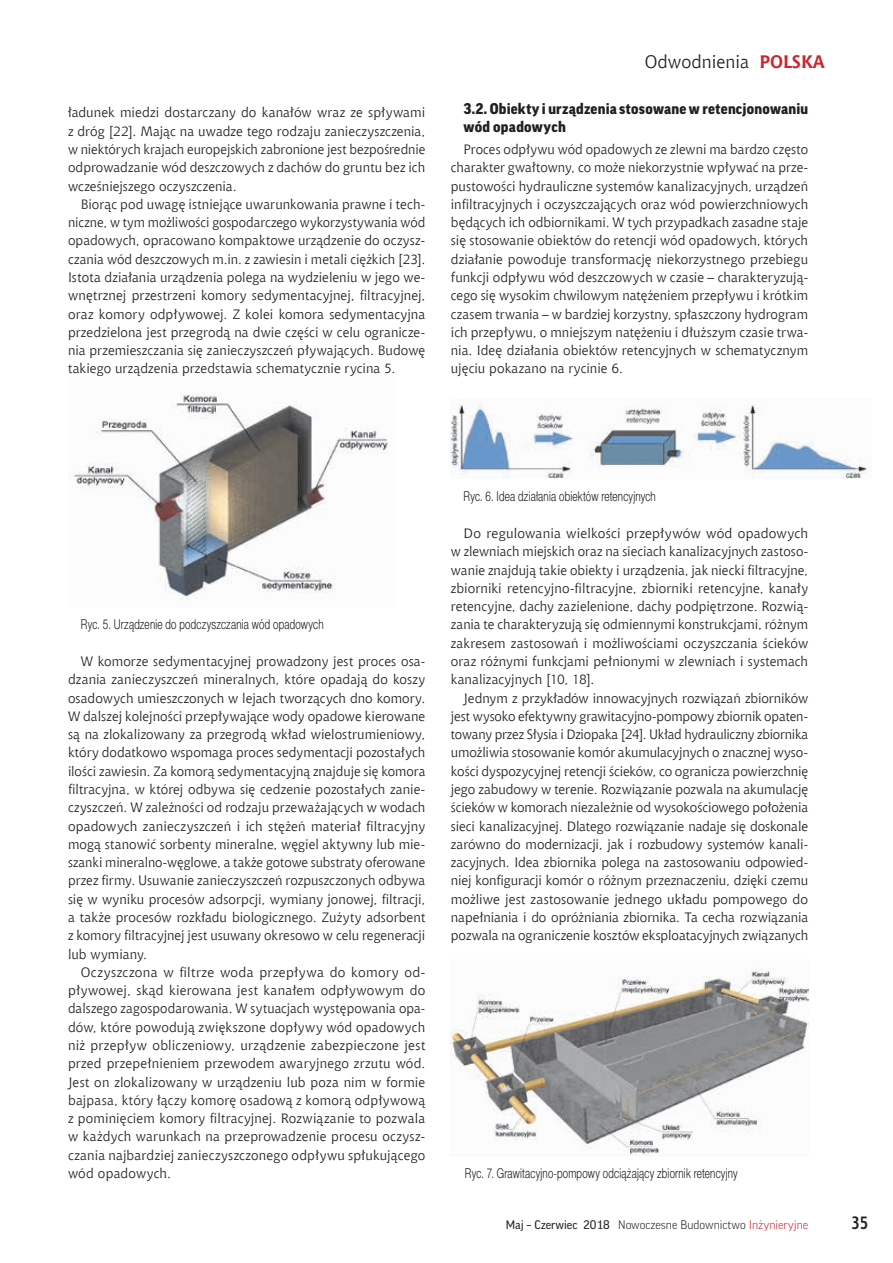
<style>
.page{position:relative;width:893px;height:1263px;background:#fff}
.page>*{position:absolute;margin:0;border:0;box-sizing:border-box;transform-origin:0 0}
.t1{font:18px "Chianti EU";color:#231f20}
.t2{font:700 18px "Aerton Cnd EFN";color:#231f20}
.t3{font:900 15px/18px "Good Pro";letter-spacing:.015em;color:#231f20}
.t4{font:13.5px/18.3px "Chianti EU";letter-spacing:.005em;color:#231f20;text-align:justify}
.t5{font:13.5px "Switzer Cnd EFN Light";letter-spacing:.015em;color:#231f20;scale:.9 1}
.t6{font:300 12px "Good Pro";color:#231f20}
.s1{font-weight:700;color:#d1232a}
.s2{font-weight:400}
.s3{color:#d1232a}
</style>
<div class="page">
<img style="left:73px;top:393px;width:315px;height:208px">
<img style="left:451px;top:399px;width:417px;height:80px">
<img style="left:451px;top:968px;width:357px;height:187px">
<p class="t4" style="left:68px;top:103px;width:359px">ładunek miedzi dostarczany do kanałów wraz ze spływami z dróg [22]. Mając na uwadze tego rodzaju zanieczyszczenia, w niektórych krajach europejskich zabronione jest bezpośrednie odprowadzanie wód deszczowych z dachów do gruntu bez ich wcześniejszego oczyszczenia.</p>
<p class="t4" style="left:68px;top:195px;width:359px;text-indent:13px">Biorąc pod uwagę istniejące uwarunkowania prawne i tech&shy;niczne, w tym możliwości gospodarczego wykorzystywania wód opadowych, opracowano kompaktowe urządzenie do oczysz&shy;czania wód deszczowych m.in. z zawiesin i metali ciężkich [23].<br>Istota działania urządzenia polega na wydzieleniu w jego we&shy;wnętrznej przestrzeni komory sedymentacyjnej, filtracyjnej, oraz komory odpływowej. Z kolei komora sedymentacyjna przedzielona jest przegrodą na dwie części w celu ogranicze&shy;nia przemieszczania się zanieczyszczeń pływających. Budowę takiego urządzenia przedstawia schematycznie rycina 5.</p>
<h1 class="t1" style="left:645px;top:51px;width:182px">Odwodnienia <span class="s1">POLSKA</span></h1>
<p class="t3" style="left:464px;top:100px;width:346px">3.2. Obiekty i urządzenia stosowane w retencjonowaniu wód opadowych</p>
<p class="t4" style="left:451px;top:140px;width:359px;text-indent:13px">Proces odpływu wód opadowych ze zlewni ma bardzo często charakter gwałtowny, co może niekorzystnie wpływać na prze&shy;pustowości hydrauliczne systemów kanalizacyjnych, urządzeń infiltracyjnych i oczyszczających oraz wód powierzchniowych będących ich odbiornikami. W tych przypadkach zasadne staje się stosowanie obiektów do retencji wód opadowych, których działanie powoduje transformację niekorzystnego przebiegu funkcji odpływu wód deszczowych w czasie – charakteryzują&shy;cego się wysokim chwilowym natężeniem przepływu i krótkim czasem trwania – w bardziej korzystny, spłaszczony hydrogram ich przepływu, o mniejszym natężeniu i dłuższym czasie trwa&shy;nia. Ideę działania obiektów retencyjnych w schematycznym ujęciu pokazano na rycinie 6.</p>
<p class="t5" style="left:81px;top:617px;width:271px">Ryc. 5. Urządzenie do podczyszczania wód opadowych</p>
<p class="t4" style="left:68px;top:652px;width:359px;text-indent:13px">W komorze sedymentacyjnej prowadzony jest proces osa&shy;dzania zanieczyszczeń mineralnych, które opadają do koszy osadowych umieszczonych w lejach tworzących dno komory.<br>W dalszej kolejności przepływające wody opadowe kierowane są na zlokalizowany za przegrodą wkład wielostrumieniowy, który dodatkowo wspomaga proces sedymentacji pozostałych ilości zawiesin. Za komorą sedymentacyjną znajduje się komora filtracyjna, w której odbywa się cedzenie pozostałych zanie&shy;czyszczeń. W zależności od rodzaju przeważających w wodach opadowych zanieczyszczeń i ich stężeń materiał filtracyjny mogą stanowić sorbenty mineralne, węgiel aktywny lub mie&shy;szanki mineralno-węglowe, a także gotowe substraty oferowane przez firmy. Usuwanie zanieczyszczeń rozpuszczonych odbywa się w wyniku procesów adsorpcji, wymiany jonowej, filtracji, a także procesów rozkładu biologicznego. Zużyty adsorbent z komory filtracyjnej jest usuwany okresowo w celu regeneracji lub wymiany.</p>
<p class="t4" style="left:68px;top:963px;width:359px;text-indent:13px">Oczyszczona w filtrze woda przepływa do komory od&shy;pływowej, skąd kierowana jest kanałem odpływowym do dalszego zagospodarowania. W sytuacjach występowania opa&shy;dów, które powodują zwiększone dopływy wód opadowych niż przepływ obliczeniowy, urządzenie zabezpieczone jest przed przepełnieniem przewodem awaryjnego zrzutu wód.<br>Jest on zlokalizowany w urządzeniu lub poza nim w formie bajpasa, który łączy komorę osadową z komorą odpływową z pominięciem komory filtracyjnej. Rozwiązanie to pozwala w każdych warunkach na przeprowadzenie procesu oczysz&shy;czania najbardziej zanieczyszczonego odpływu spłukującego wód opadowych.</p>
<p class="t5" style="left:464px;top:489px;width:215px">Ryc. 6. Idea działania obiektów retencyjnych</p>
<p class="t4" style="left:451px;top:524px;width:359px;text-indent:13px">Do regulowania wielkości przepływów wód opadowych w zlewniach miejskich oraz na sieciach kanalizacyjnych zastoso&shy;wanie znajdują takie obiekty i urządzenia, jak niecki filtracyjne, zbiorniki retencyjno-filtracyjne, zbiorniki retencyjne, kanały retencyjne, dachy zazielenione, dachy podpiętrzone. Rozwią&shy;zania te charakteryzują się odmiennymi konstrukcjami, różnym zakresem zastosowań i możliwościami oczyszczania ścieków oraz różnymi funkcjami pełnionymi w zlewniach i systemach kanalizacyjnych [10, 18].</p>
<p class="t4" style="left:451px;top:688px;width:359px;text-indent:13px">Jednym z przykładów innowacyjnych rozwiązań zbiorników jest wysoko efektywny grawitacyjno-pompowy zbiornik opaten&shy;towany przez Słysia i Dziopaka [24]. Układ hydrauliczny zbiornika umożliwia stosowanie komór akumulacyjnych o znacznej wyso&shy;kości dyspozycyjnej retencji ścieków, co ogranicza powierzchnię jego zabudowy w terenie. Rozwiązanie pozwala na akumulację ścieków w komorach niezależnie od wysokościowego położenia sieci kanalizacyjnej. Dlatego rozwiązanie nadaje się doskonale zarówno do modernizacji, jak i rozbudowy systemów kanali&shy;zacyjnych. Idea zbiornika polega na zastosowaniu odpowied&shy;niej konfiguracji komór o różnym przeznaczeniu, dzięki czemu możliwe jest zastosowanie jednego układu pompowego do napełniania i do opróżniania zbiornika. Ta cecha rozwiązania pozwala na ograniczenie kosztów eksploatacyjnych związanych</p>
<p class="t5" style="left:465px;top:1165px;width:305px">Ryc. 7. Grawitacyjno-pompowy odciążający zbiornik retencyjny</p>
<p class="t6" style="left:506px;top:1218px;width:304px"><span class="s2">Maj – Czerwiec 2018</span> Nowoczesne Budownictwo <span class="s3">Inżynieryjne</span></p>
<h1 class="t2" style="left:851px;top:1212px;width:18px">35</h1>
</div>
